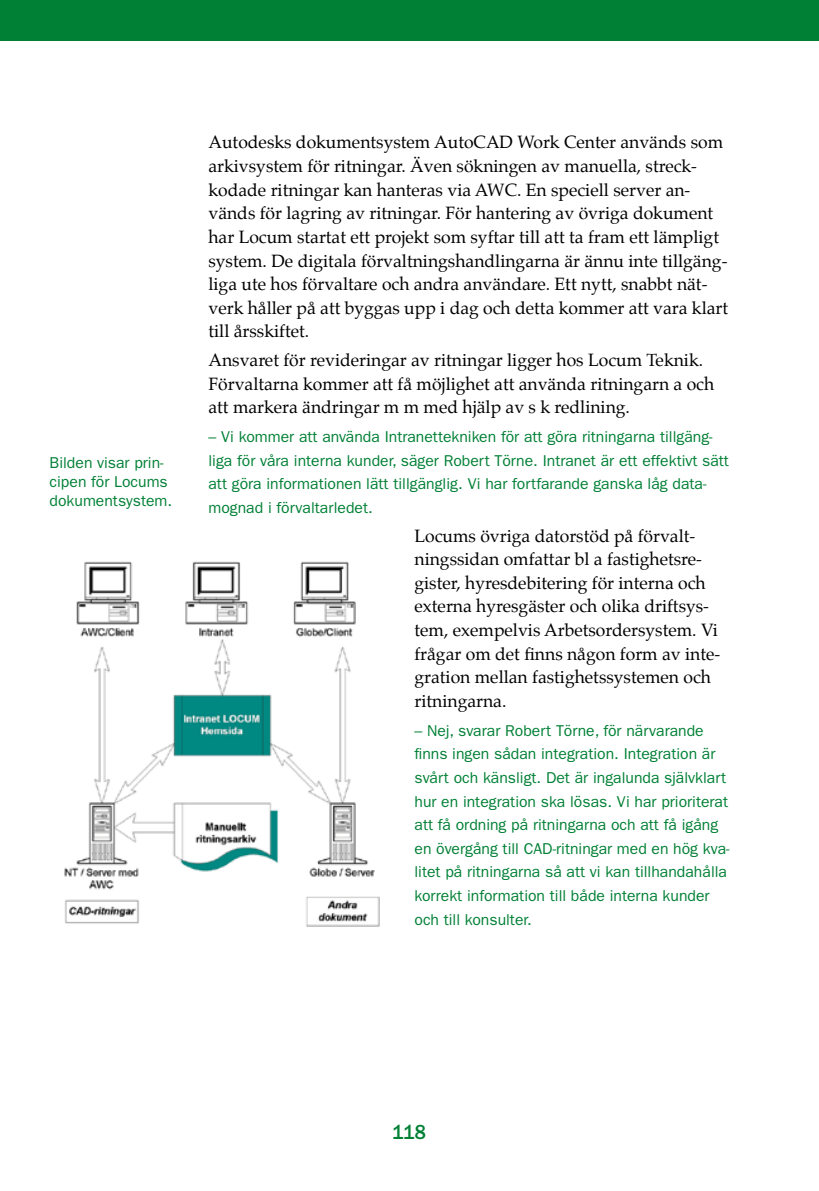
<style>
.page{position:relative;width:819px;height:1191px;background:#fff}
.page>*{position:absolute;margin:0;border:0;box-sizing:border-box;transform-origin:0 0}
.t1{font:500 21px "Franklin Gothic";color:#008035;scale:.9 1}
.t2{font:17.5px/23.6px "Palatino";color:#000}
.t3{font:15.75px/23.6px "Franklin Gothic";color:#008035}
</style>
<div class="page">
<div style="left:0;top:0;width:818px;height:41px;background:#008035"></div>
<img style="left:64px;top:561px;width:316px;height:365px">
<p class="t3" style="left:50px;top:453px;width:124px;line-height:18.9px">Bilden visar prin&shy;cipen för Locums dokumentsystem.</p>
<p class="t2" style="left:208px;top:131px;width:521px">Autodesks dokumentsystem AutoCAD Work Center används som arkivsystem för ritningar. Även sökningen av manuella, streck&shy;kodade ritningar kan hanteras via AWC. En speciell server an&shy;vänds för lagring av ritningar. För hantering av övriga dokument har Locum startat ett projekt som syftar till att ta fram ett lämpligt system. De digitala förvaltningshandlingarna är ännu inte tillgäng&shy;liga ute hos förvaltare och andra användare. Ett nytt, snabbt nät&shy;verk håller på att byggas upp i dag och detta kommer att vara klart till årsskiftet.</p>
<p class="t2" style="left:208px;top:348px;width:507px">Ansvaret för revideringar av ritningar ligger hos Locum Teknik.<br>Förvaltarna kommer att få möjlighet att använda ritningarn a och att markera ändringar m m med hjälp av s k redlining.</p>
<p class="t3" style="left:208px;top:425px;width:522px">– Vi kommer att använda Intranettekniken för att göra ritningarna tillgäng&shy;liga för våra interna kunder, säger Robert Törne. Intranet är ett effektivt sätt att göra informationen lätt tillgänglig. Vi har fortfarande ganska låg data&shy;mognad i förvaltarledet.</p>
<p class="t2" style="left:414px;top:523px;width:307px">Locums övriga datorstöd på förvalt&shy;ningssidan omfattar bl a fastighetsre&shy;gister, hyresdebitering för interna och externa hyresgäster och olika driftsys&shy;tem, exempelvis Arbetsordersystem. Vi frågar om det finns någon form av inte&shy;gration mellan fastighetssystemen och ritningarna.</p>
<p class="t3" style="left:414px;top:718px;width:316px">– Nej, svarar Robert Törne, för närvarande finns ingen sådan integration. Integration är svårt och känsligt. Det är ingalunda självklart hur en integration ska lösas. Vi har prioriterat att få ordning på ritningarna och att få igång en övergång till CAD-ritningar med en hög kva&shy;litet på ritningarna så att vi kan tillhandahålla korrekt information till både interna kunder och till konsulter.</p>
<p class="t1" style="left:392px;top:1120px;width:38px">118</p>
</div>
